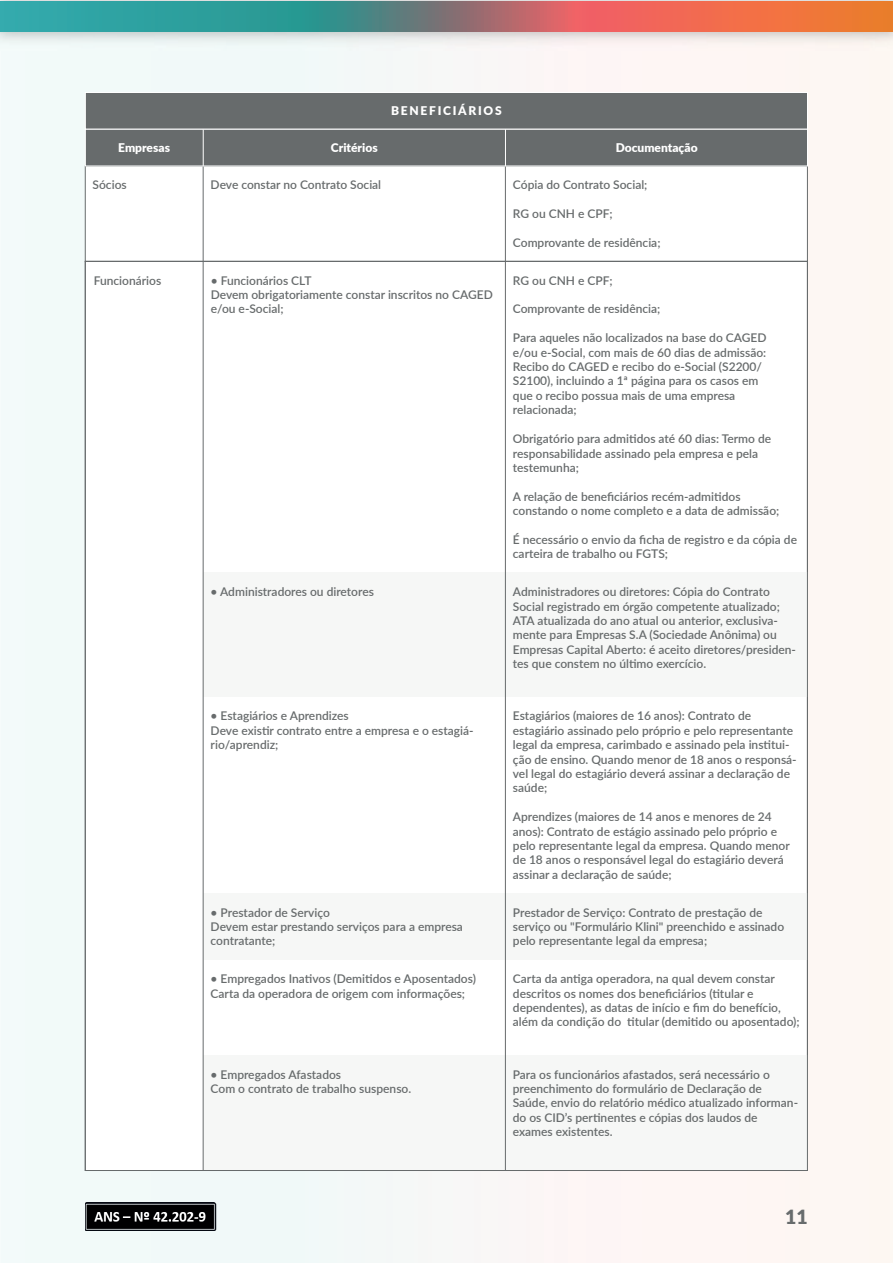
<style>
.page{position:relative;width:893px;height:1263px;background:#fff}
.page>*{position:absolute;margin:0;border:0;box-sizing:border-box;transform-origin:0 0}
.t1{font:900 19.5px "Lato";color:#676b6c}
.t2{font:600 12px/14.4px "Lato";color:#676b6c}
.t3{font:900 12px "Lato";color:#fff}
.t4{font:900 12px "Lato";letter-spacing:.145em;color:#fff}
</style>
<div class="page">
<div style="left:1px;top:51px;width:892px;height:1212px;background:#f8f7f6"></div>
<svg style="left:0;top:1px;width:893px;height:31px;background:#8b8274"></svg>
<img style="left:85px;top:1203px;width:131px;height:28px">
<div style="left:85px;top:166px;width:723px;height:96px;background:#fff"></div>
<hr style="left:505px;top:166px;width:1px;height:95px;background:#676b6c">
<hr style="left:203px;top:166px;width:1px;height:95px;background:#676b6c">
<div style="left:85px;top:261px;width:723px;height:910px;background:#fff"></div>
<div style="left:203px;top:1055px;width:605px;height:115px;background:#f6f7f6"></div>
<div style="left:203px;top:893px;width:605px;height:67px;background:#f6f7f6"></div>
<div style="left:203px;top:573px;width:604px;height:124px;background:#f6f7f6"></div>
<hr style="left:505px;top:261px;width:1px;height:909px;background:#676b6c">
<hr style="left:203px;top:261px;width:1px;height:909px;background:#676b6c">
<div style="left:85px;top:92px;width:723px;height:37px;background:#676b6c"></div>
<div style="left:85px;top:129px;width:723px;height:37px;background:#676b6c;border:1px solid #fff"></div>
<hr style="left:505px;top:129px;width:1px;height:37px;background:#fff">
<hr style="left:203px;top:129px;width:1px;height:37px;background:#fff">
<p class="t4" style="left:391px;top:102px;width:112px">BENEFICIÁRIOS</p>
<p class="t3" style="left:118px;top:139px;width:53px">Empresas</p>
<p class="t3" style="left:331px;top:139px;width:48px">Critérios</p>
<p class="t3" style="left:616px;top:139px;width:83px">Documentação</p>
<p class="t2" style="left:93px;top:177px;width:36px">Sócios</p>
<p class="t2" style="left:211px;top:177px;width:172px">Deve constar no Contrato Social</p>
<p class="t2" style="left:513px;top:177px;width:136px">Cópia do Contrato Social;</p>
<p class="t2" style="left:513px;top:206px;width:101px">RG ou CNH e CPF;</p>
<p class="t2" style="left:513px;top:235px;width:149px">Comprovante de residência;</p>
<p class="t2" style="left:94px;top:273px;width:69px">Funcionários</p>
<p class="t2" style="left:211px;top:273px;width:284px">• Funcionários CLT<br>Devem obrigatoriamente constar inscritos no CAGED e/ou e-Social;</p>
<p class="t2" style="left:513px;top:273px;width:101px">RG ou CNH e CPF;</p>
<p class="t2" style="left:513px;top:301px;width:149px">Comprovante de residência;</p>
<p class="t2" style="left:513px;top:330px;width:255px">Para aqueles não localizados na base do CAGED e/ou e-Social, com mais de 60 dias de admissão:<br>Recibo do CAGED e recibo do e-Social (S2200/ S2100), incluindo a 1ª página para os casos em que o recibo possua mais de uma empresa relacionada;</p>
<p class="t2" style="left:513px;top:431px;width:260px">Obrigatório para admitidos até 60 dias: Termo de responsabilidade assinado pela empresa e pela testemunha;</p>
<p class="t2" style="left:513px;top:489px;width:268px">A relação de beneficiários recém-admitidos constando o nome completo e a data de admissão;</p>
<p class="t2" style="left:513px;top:532px;width:286px">É necessário o envio da ficha de registro e da cópia de carteira de trabalho ou FGTS;</p>
<p class="t2" style="left:211px;top:584px;width:165px">• Administradores ou diretores</p>
<p class="t2" style="left:513px;top:584px;width:285px">Administradores ou diretores: Cópia do Contrato Social registrado em órgão competente atualizado; ATA atualizada do ano atual ou anterior, exclusiva&shy;mente para Empresas S.A (Sociedade Anônima) ou Empresas Capital Aberto: é aceito diretores/presiden&shy;tes que constem no último exercício.</p>
<p class="t2" style="left:211px;top:708px;width:264px">• Estagiários e Aprendizes<br>Deve existir contrato entre a empresa e o estagiá&shy;rio/aprendiz;</p>
<p class="t2" style="left:513px;top:708px;width:285px">Estagiários (maiores de 16 anos): Contrato de estagiário assinado pelo próprio e pelo representante legal da empresa, carimbado e assinado pela institui&shy;ção de ensino. Quando menor de 18 anos o responsá&shy;vel legal do estagiário deverá assinar a declaração de saúde;</p>
<p class="t2" style="left:513px;top:809px;width:278px">Aprendizes (maiores de 14 anos e menores de 24 anos): Contrato de estágio assinado pelo próprio e pelo representante legal da empresa. Quando menor de 18 anos o responsável legal do estagiário deverá assinar a declaração de saúde;</p>
<p class="t2" style="left:211px;top:904px;width:254px">• Prestador de Serviço<br>Devem estar prestando serviços para a empresa contratante;</p>
<p class="t2" style="left:513px;top:904px;width:273px">Prestador de Serviço: Contrato de prestação de serviço ou "Formulário Klini" preenchido e assinado pelo representante legal da empresa;</p>
<p class="t2" style="left:211px;top:971px;width:267px">• Empregados Inativos (Demitidos e Aposentados)<br>Carta da operadora de origem com informações;</p>
<p class="t2" style="left:513px;top:971px;width:288px">Carta da antiga operadora, na qual devem constar descritos os nomes dos beneficiários (titular e dependentes), as datas de início e fim do benefício, além da condição do titular (demitido ou aposentado);</p>
<p class="t2" style="left:211px;top:1066px;width:202px">• Empregados Afastados<br>Com o contrato de trabalho suspenso.</p>
<p class="t2" style="left:513px;top:1066px;width:287px">Para os funcionários afastados, será necessário o preenchimento do formulário de Declaração de Saúde, envio do relatório médico atualizado informan&shy;do os CID’s pertinentes e cópias dos laudos de exames existentes.</p>
<h1 class="t1" style="left:785px;top:1202px;width:24px">11</h1>
</div>
